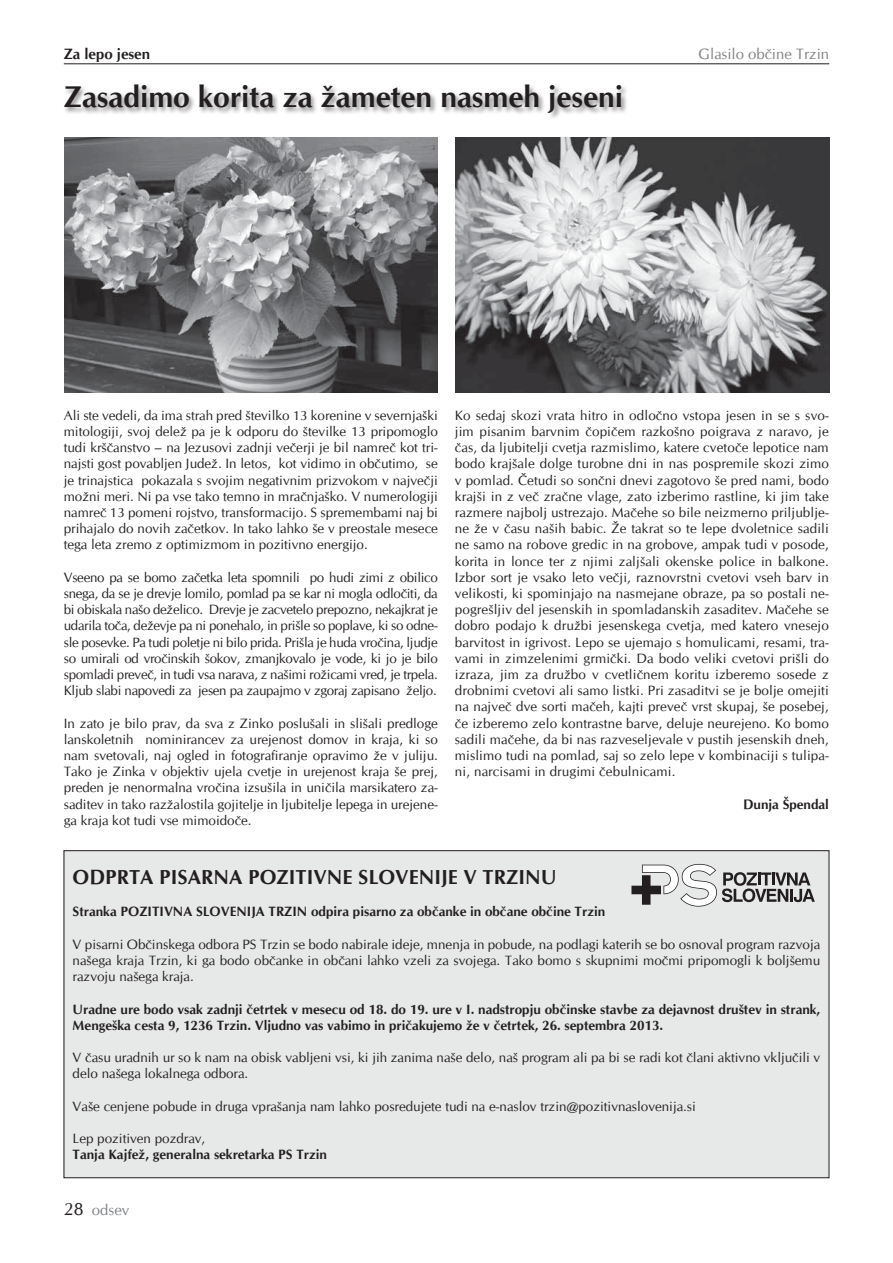
<style>
.page{position:relative;width:893px;height:1263px;background:#fff}
.page>*{position:absolute;margin:0;border:0;box-sizing:border-box;transform-origin:0 0}
.t1{font:700 30px "CG Omega";color:#231f20}
.t2{font:700 20.25px "CG Omega";color:#231f20}
.t3{font:15px "CG Omega";color:#808285}
.t4{font:700 15px "CG Omega";color:#231f20}
.t5{font:13.5px/16.2px "CG Omega";color:#231f20;text-align:justify}
.t6{font:700 13.5px/16.2px "CG Omega";color:#231f20}
.s1{font-size:18px;color:#231f20}
</style>
<div class="page">
<hr style="left:64px;top:63px;width:765px;height:1px;background:#231f20">
<img style="left:64px;top:138px;width:374px;height:255px">
<img style="left:455px;top:138px;width:374px;height:255px">
<div style="left:63px;top:84px;width:565px;height:37px;background:#231f20;opacity:.5"></div>
<div style="left:64px;top:851px;width:765px;height:327px;background:#e7e8e8"></div>
<svg style="left:631px;top:864px;width:184px;height:42px"></svg>
<p class="t4" style="left:64px;top:44px;width:88px">Za lepo jesen</p>
<h1 class="t1" style="left:64px;top:78px;width:561px">Zasadimo korita za žameten nasmeh jeseni</h1>
<p class="t3" style="left:699px;top:45px;width:132px">Glasilo občine Trzin</p>
<p class="t5" style="left:64px;top:407px;width:376px">Ali ste vedeli, da ima strah pred številko 13 korenine v severnjaški mitologiji, svoj delež pa je k odporu do številke 13 pripomoglo tudi krščanstvo – na Jezusovi zadnji večerji je bil namreč kot tri&shy;najsti gost povabljen Judež. In letos, kot vidimo in občutimo, se je trinajstica pokazala s svojim negativnim prizvokom v največji možni meri. Ni pa vse tako temno in mračnjaško. V numerologiji namreč 13 pomeni rojstvo, transformacijo. S spremembami naj bi prihajalo do novih začetkov. In tako lahko še v preostale mesece tega leta zremo z optimizmom in pozitivno energijo.</p>
<p class="t5" style="left:64px;top:569px;width:376px">Vseeno pa se bomo začetka leta spomnili po hudi zimi z obilico snega, da se je drevje lomilo, pomlad pa se kar ni mogla odločiti, da bi obiskala našo deželico. Drevje je zacvetelo prepozno, nekajkrat je udarila toča, deževje pa ni ponehalo, in prišle so poplave, ki so odne&shy;sle posevke. Pa tudi poletje ni bilo prida. Prišla je huda vročina, ljudje so umirali od vročinskih šokov, zmanjkovalo je vode, ki jo je bilo spomladi preveč, in tudi vsa narava, z našimi rožicami vred, je trpela.<br>Kljub slabi napovedi za jesen pa zaupajmo v zgoraj zapisano željo.</p>
<p class="t5" style="left:64px;top:715px;width:376px">In zato je bilo prav, da sva z Zinko poslušali in slišali predloge lanskoletnih nominirancev za urejenost domov in kraja, ki so nam svetovali, naj ogled in fotografiranje opravimo že v juliju.<br>Tako je Zinka v objektiv ujela cvetje in urejenost kraja še prej, preden je nenormalna vročina izsušila in uničila marsikatero za&shy;saditev in tako razžalostila gojitelje in ljubitelje lepega in urejene&shy;ga kraja kot tudi vse mimoidoče.</p>
<p class="t5" style="left:455px;top:407px;width:375px">Ko sedaj skozi vrata hitro in odločno vstopa jesen in se s svo&shy;jim pisanim barvnim čopičem razkošno poigrava z naravo, je čas, da ljubitelji cvetja razmislimo, katere cvetoče lepotice nam bodo krajšale dolge turobne dni in nas pospremile skozi zimo v pomlad. Četudi so sončni dnevi zagotovo še pred nami, bodo krajši in z več zračne vlage, zato izberimo rastline, ki jim take razmere najbolj ustrezajo. Mačehe so bile neizmerno priljublje&shy;ne že v času naših babic. Že takrat so te lepe dvoletnice sadili ne samo na robove gredic in na grobove, ampak tudi v posode, korita in lonce ter z njimi zaljšali okenske police in balkone.<br>Izbor sort je vsako leto večji, raznovrstni cvetovi vseh barv in velikosti, ki spominjajo na nasmejane obraze, pa so postali ne&shy;pogrešljiv del jesenskih in spomladanskih zasaditev. Mačehe se dobro podajo k družbi jesenskega cvetja, med katero vnesejo barvitost in igrivost. Lepo se ujemajo s homulicami, resami, tra&shy;vami in zimzelenimi grmički. Da bodo veliki cvetovi prišli do izraza, jim za družbo v cvetličnem koritu izberemo sosede z drobnimi cvetovi ali samo listki. Pri zasaditvi se je bolje omejiti na največ dve sorti mačeh, kajti preveč vrst skupaj, še posebej, če izberemo zelo kontrastne barve, deluje neurejeno. Ko bomo sadili mačehe, da bi nas razveseljevale v pustih jesenskih dneh, mislimo tudi na pomlad, saj so zelo lepe v kombinaciji s tulipa&shy;ni, narcisami in drugimi čebulnicami.</p>
<p class="t6" style="left:743px;top:796px;width:87px">Dunja Špendal</p>
<h2 class="t2" style="left:73px;top:864px;width:485px">ODPRTA PISARNA POZITIVNE SLOVENIJE V TRZINU</h2>
<p class="t6" style="left:73px;top:904px;width:534px">Stranka POZITIVNA SLOVENIJA TRZIN odpira pisarno za občanke in občane občine Trzin</p>
<p class="t5" style="left:73px;top:936px;width:749px">V pisarni Občinskega odbora PS Trzin se bodo nabirale ideje, mnenja in pobude, na podlagi katerih se bo osnoval program razvoja našega kraja Trzin, ki ga bodo občanke in občani lahko vzeli za svojega. Tako bomo s skupnimi močmi pripomogli k boljšemu razvoju našega kraja.</p>
<p class="t6" style="left:73px;top:1001px;width:749px">Uradne ure bodo vsak zadnji četrtek v mesecu od 18. do 19. ure v I. nadstropju občinske stavbe za dejavnost društev in strank,<br>Mengeška cesta 9, 1236 Trzin. Vljudno vas vabimo in pričakujemo že v četrtek, 26. septembra 2013.</p>
<p class="t5" style="left:73px;top:1050px;width:749px">V času uradnih ur so k nam na obisk vabljeni vsi, ki jih zanima naše delo, naš program ali pa bi se radi kot člani aktivno vključili v delo našega lokalnega odbora.</p>
<p class="t5" style="left:73px;top:1098px;width:625px">Vaše cenjene pobude in druga vprašanja nam lahko posredujete tudi na e-naslov trzin@pozitivnaslovenija.si</p>
<p class="t5" style="left:73px;top:1131px;width:134px">Lep pozitiven pozdrav,</p>
<p class="t6" style="left:73px;top:1147px;width:256px">Tanja Kajfež, generalna sekretarka PS Trzin</p>
<p class="t3" style="left:64px;top:1201px;width:67px"><span class="s1">28</span> odsev</p>
</div>
